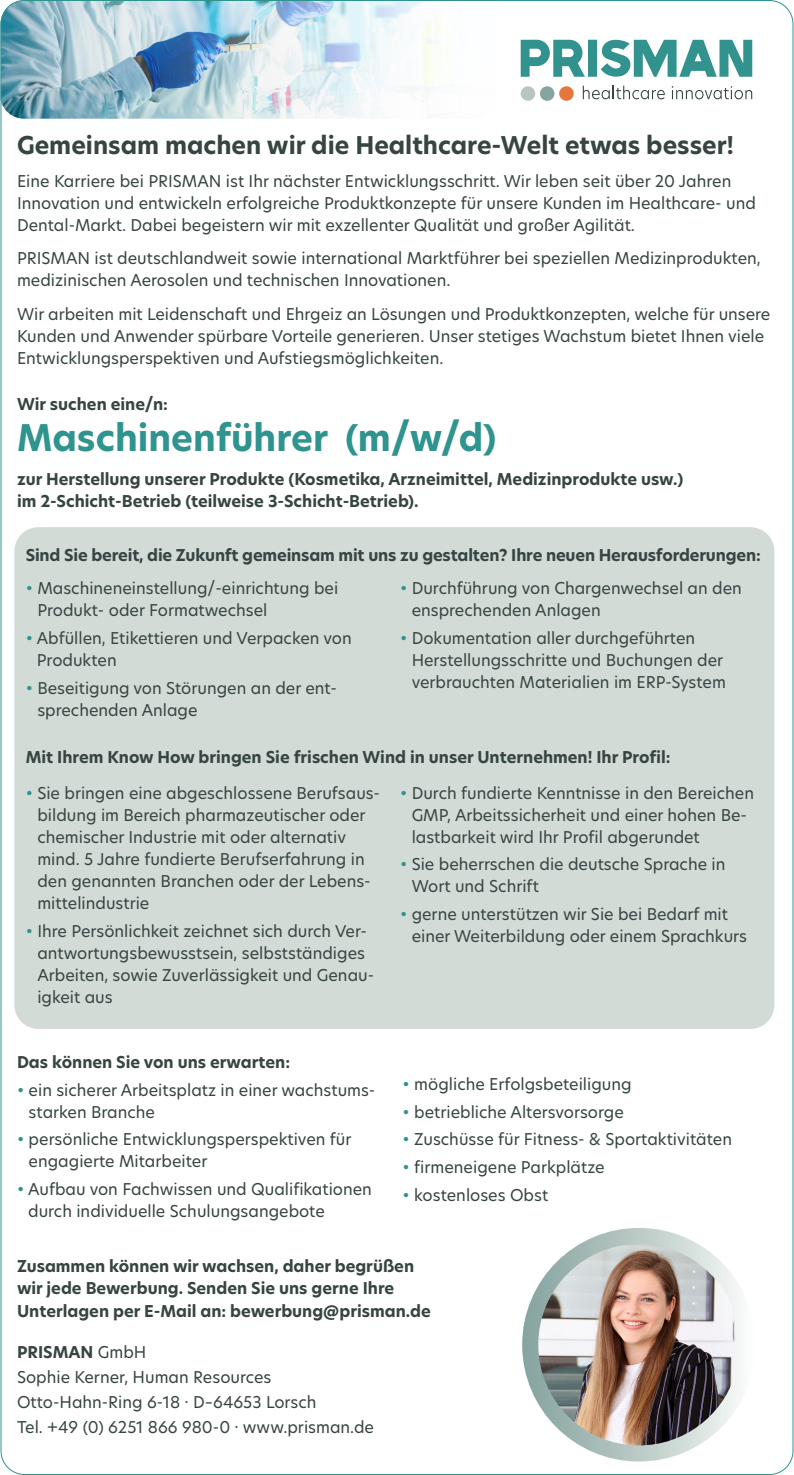
<style>
.page{position:relative;width:794px;height:1475px;background:#fff}
.page>*{position:absolute;margin:0;border:0;box-sizing:border-box;transform-origin:0 0}
.t1{font:700 36px "New Hero";color:#2f938e}
.t2{font:700 24px "New Hero";color:#364542}
.t3{font:16px/22px "New Hero";color:#364542}
.t4{font:700 16px/22px "New Hero";color:#364542}
.s1{font-weight:300;color:#2f938e}
.s2{font-weight:700}
</style>
<div class="page">
<div style="left:14px;top:527px;width:760px;height:501px;background:#d2dbd6;border-radius:24px"></div>
<img style="left:2px;top:0;width:444px;height:119px">
<svg style="left:522px;top:1227px;width:233px;height:234px"></svg>
<img style="left:538px;top:1243px;width:196px;height:201px">
<div style="left:559px;top:86px;width:15px;height:15px;background:#e4773d;border-radius:50%"></div>
<div style="left:540px;top:86px;width:14px;height:15px;background:#86a4a0;border-radius:50%"></div>
<div style="left:521px;top:86px;width:14px;height:15px;background:#b8c5c1;border-radius:50%"></div>
<svg style="left:583px;top:86px;width:82px;height:13px"></svg>
<svg style="left:672px;top:86px;width:80px;height:13px"></svg>
<svg style="left:521px;top:40px;width:231px;height:37px"></svg>
<h2 class="t2" style="left:17px;top:128px;width:718px">Gemeinsam machen wir die Healthcare-Welt etwas besser!</h2>
<p class="t3" style="left:17px;top:170px;width:740px">Eine Karriere bei PRISMAN ist Ihr nächster Entwicklungsschritt. Wir leben seit über 20 Jahren<br>Innovation und entwickeln erfolgreiche Produktkonzepte für unsere Kunden im Healthcare- und<br>Dental-Markt. Dabei begeistern wir mit exzellenter Qualität und großer Agilität.</p>
<p class="t3" style="left:17px;top:247px;width:745px">PRISMAN ist deutschlandweit sowie international Marktführer bei speziellen Medizinprodukten, medizinischen Aerosolen und technischen Innovationen.</p>
<p class="t3" style="left:17px;top:302px;width:755px">Wir arbeiten mit Leidenschaft und Ehrgeiz an Lösungen und Produktkonzepten, welche für unsere<br>Kunden und Anwender spürbare Vorteile generieren. Unser stetiges Wachstum bietet Ihnen viele<br>Entwicklungsperspektiven und Aufstiegsmöglichkeiten.</p>
<p class="t4" style="left:17px;top:393px;width:152px">Wir suchen eine/n:</p>
<h1 class="t1" style="left:17px;top:413px;width:481px">Maschinenführer (m/w/d)</h1>
<p class="t4" style="left:17px;top:468px;width:668px">zur Herstellung unserer Produkte (Kosmetika, Arzneimittel, Medizinprodukte usw.) im 2-Schicht-Betrieb (teilweise 3-Schicht-Betrieb).</p>
<p class="t4" style="left:26px;top:543px;width:736px">Sind Sie bereit, die Zukunft gemeinsam mit uns zu gestalten? Ihre neuen Herausforderungen:</p>
<p class="t3" style="left:37px;top:577px;width:302px;text-indent:-12px"><span class="s1">•</span> Maschineneinstellung/-einrichtung bei<br>Produkt- oder Formatwechsel</p>
<p class="t3" style="left:37px;top:626px;width:316px;text-indent:-11px"><span class="s1">•</span> Abfüllen, Etikettieren und Verpacken von<br>Produkten</p>
<p class="t3" style="left:37px;top:676px;width:301px;text-indent:-12px"><span class="s1">•</span> Beseitigung von Störungen an der ent&shy;sprechenden Anlage</p>
<p class="t3" style="left:412px;top:577px;width:332px;text-indent:-12px"><span class="s1">•</span> Durchführung von Chargenwechsel an den ensprechenden Anlagen</p>
<p class="t3" style="left:412px;top:626px;width:316px;text-indent:-12px"><span class="s1">•</span> Dokumentation aller durchgeführten<br>Herstellungsschritte und Buchungen der verbrauchten Materialien im ERP-System</p>
<p class="t4" style="left:26px;top:745px;width:646px">Mit Ihrem Know How bringen Sie frischen Wind in unser Unternehmen! Ihr Profil:</p>
<p class="t3" style="left:37px;top:781px;width:344px;text-indent:-12px"><span class="s1">•</span> Sie bringen eine abgeschlossene Berufsaus&shy;bildung im Bereich pharmazeutischer oder chemischer Industrie mit oder alternativ mind. 5 Jahre fundierte Berufserfahrung in den genannten Branchen oder der Lebens&shy;mittelindustrie</p>
<p class="t3" style="left:37px;top:919px;width:338px;text-indent:-12px"><span class="s1">•</span> Ihre Persönlichkeit zeichnet sich durch Ver&shy;antwortungsbewusstsein, selbstständiges Arbeiten, sowie Zuverlässigkeit und Genau&shy;igkeit aus</p>
<p class="t3" style="left:412px;top:781px;width:344px;text-indent:-12px"><span class="s1">•</span> Durch fundierte Kenntnisse in den Bereichen<br>GMP, Arbeitssicherheit und einer hohen Be&shy;lastbarkeit wird Ihr Profil abgerundet</p>
<p class="t3" style="left:412px;top:853px;width:315px;text-indent:-12px"><span class="s1">•</span> Sie beherrschen die deutsche Sprache in<br>Wort und Schrift</p>
<p class="t3" style="left:412px;top:902px;width:337px;text-indent:-12px"><span class="s1">•</span> gerne unterstützen wir Sie bei Bedarf mit einer Weiterbildung oder einem Sprachkurs</p>
<p class="t4" style="left:17px;top:1050px;width:274px">Das können Sie von uns erwarten:</p>
<p class="t3" style="left:29px;top:1078px;width:348px;text-indent:-12px"><span class="s1">•</span> ein sicherer Arbeitsplatz in einer wachstums&shy;starken Branche</p>
<p class="t3" style="left:29px;top:1127px;width:324px;text-indent:-12px"><span class="s1">•</span> persönliche Entwicklungsperspektiven für engagierte Mitarbeiter</p>
<p class="t3" style="left:28px;top:1177px;width:345px;text-indent:-11px"><span class="s1">•</span> Aufbau von Fachwissen und Qualifikationen durch individuelle Schulungsangebote</p>
<p class="t3" style="left:403px;top:1072px;width:230px"><span class="s1">•</span> mögliche Erfolgsbeteiligung</p>
<p class="t3" style="left:403px;top:1100px;width:223px"><span class="s1">•</span> betriebliche Altersvorsorge</p>
<p class="t3" style="left:403px;top:1127px;width:331px"><span class="s1">•</span> Zuschüsse für Fitness- &amp; Sportaktivitäten</p>
<p class="t3" style="left:403px;top:1155px;width:204px"><span class="s1">•</span> firmeneigene Parkplätze</p>
<p class="t3" style="left:403px;top:1183px;width:147px"><span class="s1">•</span> kostenloses Obst</p>
<p class="t4" style="left:17px;top:1255px;width:415px">Zusammen können wir wachsen, daher begrüßen wir jede Bewerbung. Senden Sie uns gerne Ihre<br>Unterlagen per E-Mail an: bewerbung@prisman.de</p>
<p class="t3" style="left:17px;top:1339px;width:358px;line-height:24.8px"><span class="s2">PRISMAN</span> GmbH<br>Sophie Kerner, Human Resources<br>Otto-Hahn-Ring 6-18 · D–64653 Lorsch<br>Tel. +49 (0) 6251 866 980-0 · www.prisman.de</p>
</div>
